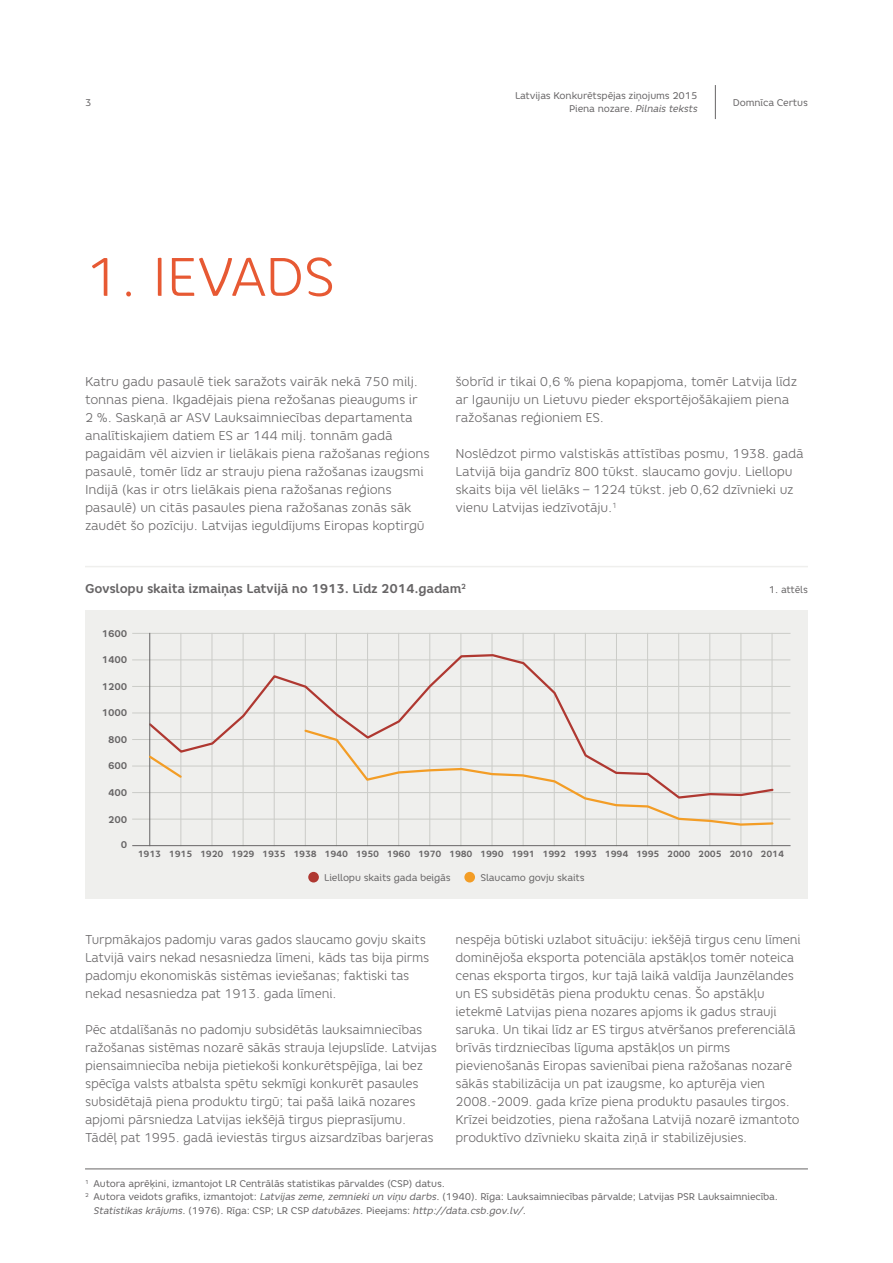
<style>
.page{position:relative;width:893px;height:1263px;background:#fff}
.page>*{position:absolute;margin:0;border:0;box-sizing:border-box;transform-origin:0 0}
.t1{font:300 54px "Core Rhino 35";color:#e75933}
.t2{font:300 12.75px/18px "Core Rhino 35";letter-spacing:-.015em;color:#676566}
.t3{font:700 12.75px "Core Rhino 65";letter-spacing:-.015em;color:#676566}
.t4{font:9.75px/13.5px "Core Rhino 45";letter-spacing:-.015em;color:#676566;text-align:right}
.t5{font:italic 9.75px "Core Rhino 45";letter-spacing:-.015em;color:#676566}
.t6{font:700 9.75px "Core Rhino 65";letter-spacing:-.015em;color:#676566}
.t7{font:700 9px "Core Rhino 65";letter-spacing:-.02em;color:#676566}
.s1{font-style:italic}
.s2{font-style:normal}
</style>
<div class="page">
<hr style="left:715px;top:85px;width:1px;height:34px;background:#676566">
<hr style="left:85px;top:1169px;width:723px;height:1px;background:#676566">
<hr style="left:85px;top:566px;width:723px;height:1px;background:#efefed">
<div style="left:85px;top:611px;width:723px;height:288px;background:#efefed"></div>
<hr style="left:181px;top:633px;width:1px;height:213px;background:#cbccc8">
<hr style="left:212px;top:633px;width:1px;height:213px;background:#cbccc8">
<hr style="left:243px;top:633px;width:1px;height:213px;background:#cbccc8">
<hr style="left:274px;top:633px;width:1px;height:213px;background:#cbccc8">
<hr style="left:305px;top:633px;width:1px;height:213px;background:#cbccc8">
<hr style="left:336px;top:633px;width:1px;height:213px;background:#cbccc8">
<hr style="left:367px;top:633px;width:1px;height:213px;background:#cbccc8">
<hr style="left:398px;top:633px;width:1px;height:213px;background:#cbccc8">
<hr style="left:429px;top:633px;width:1px;height:213px;background:#cbccc8">
<hr style="left:461px;top:633px;width:1px;height:213px;background:#cbccc8">
<hr style="left:492px;top:633px;width:1px;height:213px;background:#cbccc8">
<hr style="left:523px;top:633px;width:1px;height:213px;background:#cbccc8">
<hr style="left:554px;top:633px;width:1px;height:213px;background:#cbccc8">
<hr style="left:585px;top:633px;width:1px;height:213px;background:#cbccc8">
<hr style="left:616px;top:633px;width:1px;height:213px;background:#cbccc8">
<hr style="left:647px;top:633px;width:1px;height:213px;background:#cbccc8">
<hr style="left:678px;top:633px;width:1px;height:213px;background:#cbccc8">
<hr style="left:709px;top:633px;width:1px;height:213px;background:#cbccc8">
<hr style="left:741px;top:633px;width:1px;height:213px;background:#cbccc8">
<hr style="left:772px;top:633px;width:1px;height:213px;background:#cbccc8">
<hr style="left:133px;top:686px;width:657px;height:1px;background:#cbccc8">
<hr style="left:133px;top:660px;width:657px;height:1px;background:#cbccc8">
<hr style="left:133px;top:739px;width:657px;height:1px;background:#cbccc8">
<hr style="left:133px;top:766px;width:657px;height:1px;background:#cbccc8">
<hr style="left:133px;top:792px;width:657px;height:1px;background:#cbccc8">
<hr style="left:133px;top:819px;width:657px;height:1px;background:#cbccc8">
<hr style="left:133px;top:713px;width:657px;height:1px;background:#cbccc8">
<hr style="left:133px;top:633px;width:657px;height:1px;background:#cbccc8">
<div style="left:308px;top:872px;width:11px;height:10px;background:#af3831;border-radius:50%"></div>
<div style="left:464px;top:872px;width:11px;height:10px;background:#f39d26;border-radius:50%"></div>
<svg style="left:147px;top:653px;width:628px;height:147px"></svg>
<svg style="left:303px;top:728px;width:472px;height:99px"></svg>
<hr style="left:149px;top:633px;width:1px;height:213px;background:#676566">
<hr style="left:133px;top:845px;width:657px;height:1px;background:#676566">
<svg style="left:147px;top:754px;width:37px;height:26px"></svg>
<p class="t4" style="left:85px;top:95px;width:8px">3</p>
<p class="t4" style="left:515px;top:88px;width:184px">Latvijas Konkurētspējas ziņojums 2015<br>Piena nozare. <span class="s1">Pilnais teksts</span></p>
<p class="t4" style="left:733px;top:95px;width:77px">Domnīca Certus</p>
<h1 class="t1" style="left:85px;top:243px;width:245px">1. Ievads</h1>
<p class="t2" style="left:85px;top:372px;width:346px">Katru gadu pasaulē tiek saražots vairāk nekā 750 milj. tonnas piena. Ikgadējais piena režošanas pieaugums ir<br>2 %. Saskaņā ar ASV Lauksaimniecības departamenta analītiskajiem datiem ES ar 144 milj. tonnām gadā pagaidām vēl aizvien ir lielākais piena ražošanas reģions pasaulē, tomēr līdz ar strauju piena ražošanas izaugsmi Indijā (kas ir otrs lielākais piena ražošanas reģions pasaulē) un citās pasaules piena ražošanas zonās sāk zaudēt šo pozīciju. Latvijas ieguldījums Eiropas koptirgū</p>
<p class="t2" style="left:455px;top:372px;width:343px">šobrīd ir tikai 0,6 % piena kopapjoma, tomēr Latvija līdz ar Igauniju un Lietuvu pieder eksportējošākajiem piena ražošanas reģioniem ES.</p>
<p class="t2" style="left:455px;top:444px;width:350px">Noslēdzot pirmo valstiskās attīstības posmu, 1938. gadā Latvijā bija gandrīz 800 tūkst. slaucamo govju. Liellopu skaits bija vēl lielāks – 1224 tūkst. jeb 0,62 dzīvnieki uz vienu Latvijas iedzīvotāju.<sup>1</sup></p>
<p class="t3" style="left:85px;top:580px;width:383px">Govslopu skaita izmaiņas Latvijā no 1913. Līdz 2014.gadam<sup>2</sup></p>
<p class="t4" style="left:769px;top:582px;width:41px">1. attēls</p>
<p class="t6" style="left:102px;top:627px;width:27px">1600</p>
<p class="t6" style="left:102px;top:653px;width:27px">1400</p>
<p class="t6" style="left:102px;top:680px;width:27px">1200</p>
<p class="t6" style="left:102px;top:707px;width:27px">1000</p>
<p class="t6" style="left:108px;top:733px;width:21px">800</p>
<p class="t6" style="left:108px;top:759px;width:21px">600</p>
<p class="t6" style="left:108px;top:786px;width:21px">400</p>
<p class="t6" style="left:108px;top:813px;width:21px">200</p>
<p class="t6" style="left:121px;top:838px;width:8px">0</p>
<p class="t7" style="left:138px;top:848px;width:648px">1913 1915 1920 1929 1935 1938 1940 1950 1960 1970 1980 1990 1991 1992 1993 1994 1995 2000 2005 2010 2014</p>
<p class="t4" style="left:324px;top:871px;width:128px">Liellopu skaits gada beigās</p>
<p class="t4" style="left:480px;top:871px;width:106px">Slaucamo govju skaits</p>
<p class="t2" style="left:85px;top:930px;width:346px">Turpmākajos padomju varas gados slaucamo govju skaits Latvijā vairs nekad nesasniedza līmeni, kāds tas bija pirms padomju ekonomiskās sistēmas ieviešanas; faktiski tas nekad nesasniedza pat 1913. gada līmeni.</p>
<p class="t2" style="left:85px;top:1020px;width:353px">Pēc atdalīšanās no padomju subsidētās lauksaimniecības ražošanas sistēmas nozarē sākās strauja lejupslīde. Latvijas piensaimniecība nebija pietiekoši konkurētspējīga, lai bez spēcīga valsts atbalsta spētu sekmīgi konkurēt pasaules subsidētajā piena produktu tirgū; tai pašā laikā nozares apjomi pārsniedza Latvijas iekšējā tirgus pieprasījumu.<br>Tādēļ pat 1995. gadā ieviestās tirgus aizsardzības barjeras</p>
<p class="t2" style="left:455px;top:930px;width:347px">nespēja būtiski uzlabot situāciju: iekšējā tirgus cenu līmeni dominējoša eksporta potenciāla apstākļos tomēr noteica cenas eksporta tirgos, kur tajā laikā valdīja Jaunzēlandes un ES subsidētās piena produktu cenas. Šo apstākļu ietekmē Latvijas piena nozares apjoms ik gadus strauji saruka. Un tikai līdz ar ES tirgus atvēršanos preferenciālā brīvās tirdzniecības līguma apstākļos un pirms pievienošanās Eiropas savienībai piena ražošanas nozarē sākās stabilizācija un pat izaugsme, ko apturēja vien 2008.-2009. gada krīze piena produktu pasaules tirgos.<br>Krīzei beidzoties, piena ražošana Latvijā nozarē izmantoto produktīvo dzīvnieku skaita ziņā ir stabilizējusies.</p>
<p class="t4" style="left:85px;top:1176px;width:361px"><sup>1</sup> Autora aprēķini, izmantojot LR Centrālās statistikas pārvaldes (CSP) datus.</p>
<p class="t4" style="left:85px;top:1190px;width:695px"><sup>2</sup> Autora veidots grafiks, izmantojot: <span class="s1">Latvijas zeme, zemnieki un viņu darbs</span>. (1940). Rīga: Lauksaimniecības pārvalde; Latvijas PSR Lauksaimniecība.</p>
<p class="t5" style="left:94px;top:1204px;width:434px">Statistikas krājums<span class="s2">. (1976). Rīga: CSP; LR CSP</span> datubāzes<span class="s2">. Pieejams:</span> http://data.csb.gov.lv/<span class="s2">.</span></p>
</div>
